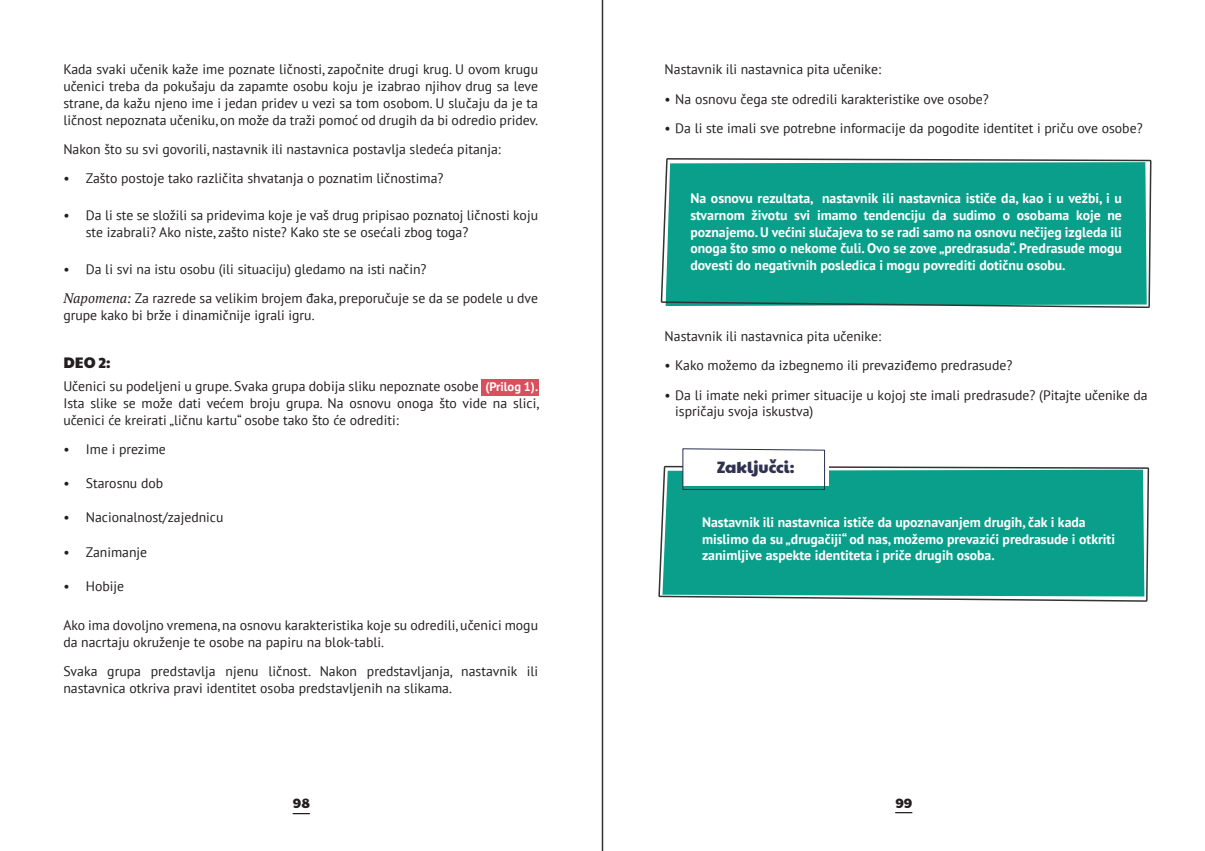
<style>
.page{position:relative;width:1205px;height:851px;background:#fff}
.page>*{position:absolute;margin:0;border:0;box-sizing:border-box;transform-origin:0 0}
.t1{font:16.25px "Paytone One";color:#2f3251}
.t2{font:15px "Paytone One";color:#231f20}
.t3{font:13.75px/16.8px "PT Sans";color:#231f20}
.t4{font:700 13.75px/16.8px "PT Sans";color:#fff}
.t5{font:13.75px "Paytone One";color:#231f20}
.s1{font-family:"PT Serif";font-style:italic}
.s2{font-weight:700;font-size:12.5px;color:#fff}
</style>
<div class="page">
<svg style="left:293px;top:813px;width:16px;height:1px"></svg>
<svg style="left:896px;top:812px;width:15px;height:1px"></svg>
<hr style="left:602px;top:0;width:1px;height:850px;background:#333">
<div style="left:482px;top:379px;width:57px;height:17px;background:#d84f5d"></div>
<svg style="left:658px;top:466px;width:491px;height:135px;fill:#0a9f8b"></svg>
<div style="left:683px;top:445px;width:145px;height:41px;background:#fff"></div>
<svg style="left:682px;top:448px;width:143px;height:42px"></svg>
<svg style="left:661px;top:158px;width:490px;height:150px;fill:#0a9f8b"></svg>
<p class="t3" style="left:63px;top:63px;width:476px;text-align:justify">Kada svaki učenik kaže ime poznate ličnosti, započnite drugi krug. U ovom krugu učenici treba da pokušaju da zapamte osobu koju je izabrao njihov drug sa leve strane, da kažu njeno ime i jedan pridev u vezi sa tom osobom. U slučaju da je ta ličnost nepoznata učeniku, on može da traži pomoć od drugih da bi odredio pridev.</p>
<p class="t3" style="left:63px;top:142px;width:439px">Nakon što su svi govorili, nastavnik ili nastavnica postavlja sledeća pitanja:</p>
<p class="t3" style="left:63px;top:171px;width:382px">• Zašto postoje tako različita shvatanja o poznatim ličnostima?</p>
<p class="t3" style="left:86px;top:208px;width:454px;text-indent:-23px">• Da li ste se složili sa pridevima koje je vaš drug pripisao poznatoj ličnosti koju ste izabrali? Ako niste, zašto niste? Kako ste se osećali zbog toga?</p>
<p class="t3" style="left:63px;top:255px;width:476px;line-height:29.2px">• Da li svi na istu osobu (ili situaciju) gledamo na isti način?<br><span class="s1">Napomena:</span> Za razrede sa velikim brojem đaka, preporučuje se da se podele u dve</p>
<p class="t3" style="left:63px;top:308px;width:253px">grupe kako bi brže i dinamičnije igrali igru.</p>
<p class="t2" style="left:63px;top:351px;width:49px">DEO 2:</p>
<p class="t3" style="left:63px;top:379px;width:477px;text-align:justify">Učenici su podeljeni u grupe. Svaka grupa dobija sliku nepoznate osobe <span class="s2">(Prilog 1).<br></span>Ista slike se može dati većem broju grupa. Na osnovu onoga što vide na slici, učenici će kreirati „ličnu kartu“ osobe tako što će odrediti:</p>
<p class="t3" style="left:63px;top:442px;width:104px">• Ime i prezime</p>
<p class="t3" style="left:63px;top:476px;width:101px">• Starosnu dob</p>
<p class="t3" style="left:63px;top:510px;width:162px">• Nacionalnost/zajednicu</p>
<p class="t3" style="left:63px;top:545px;width:85px">• Zanimanje</p>
<p class="t3" style="left:63px;top:579px;width:62px">• Hobije</p>
<p class="t3" style="left:63px;top:618px;width:476px">Ako ima dovoljno vremena, na osnovu karakteristika koje su odredili, učenici mogu da nacrtaju okruženje te osobe na papiru na blok-tabli.</p>
<p class="t3" style="left:63px;top:664px;width:476px">Svaka grupa predstavlja njenu ličnost. Nakon predstavljanja, nastavnik ili nastavnica otkriva pravi identitet osoba predstavljenih na slikama.</p>
<p class="t3" style="left:664px;top:63px;width:218px">Nastavnik ili nastavnica pita učenike:</p>
<p class="t3" style="left:664px;top:92px;width:326px">• Na osnovu čega ste odredili karakteristike ove osobe?</p>
<p class="t3" style="left:664px;top:121px;width:479px">• Da li ste imali sve potrebne informacije da pogodite identitet i priču ove osobe?</p>
<p class="t4" style="left:690px;top:191px;width:433px;text-align:justify">Na osnovu rezultata, nastavnik ili nastavnica ističe da, kao i u vežbi, i u stvarnom životu svi imamo tendenciju da sudimo o osobama koje ne poznajemo. U većini slučajeva to se radi samo na osnovu nečijeg izgleda ili onoga što smo o nekome čuli. Ovo se zove „predrasuda“. Predrasude mogu dovesti do negativnih posledica i mogu povrediti dotičnu osobu.</p>
<p class="t3" style="left:664px;top:329px;width:218px">Nastavnik ili nastavnica pita učenike:</p>
<p class="t3" style="left:664px;top:358px;width:349px">• Kako možemo da izbegnemo ili prevaziđemo predrasude?</p>
<p class="t3" style="left:675px;top:387px;width:474px;text-indent:-11px">• Da li imate neki primer situacije u kojoj ste imali predrasude? (Pitajte učenike da ispričaju svoja iskustva)</p>
<p class="t1" style="left:717px;top:455px;width:79px">Zaključci:</p>
<p class="t4" style="left:702px;top:515px;width:415px">Nastavnik ili nastavnica ističe da upoznavanjem drugih, čak i kada mislimo da su „drugačiji“ od nas, možemo prevazići predrasude i otkriti zanimljive aspekte identiteta i priče drugih osoba.</p>
<p class="t5" style="left:293px;top:792px;width:19px">98</p>
<p class="t5" style="left:895px;top:792px;width:19px">99</p>
</div>
